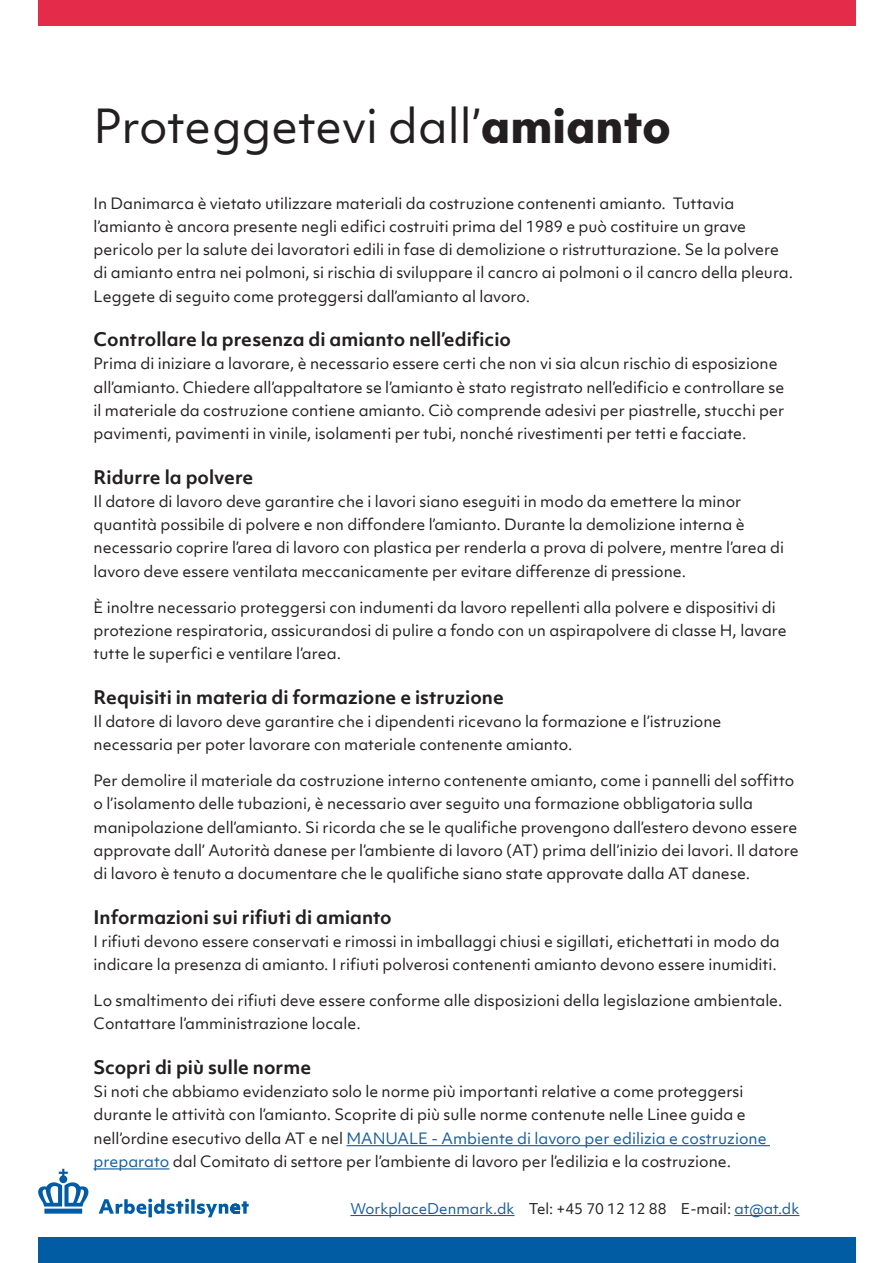
<style>
.page{position:relative;width:893px;height:1263px;background:#fff}
.page>*{position:absolute;margin:0;border:0;box-sizing:border-box;transform-origin:0 0}
.t1{font:45px "Objektiv Mk 1";color:#231f20}
.t2{font:700 18px "Objektiv Mk 1";color:#231f20}
.t3{font:15px/23.2px "Objektiv Mk 1";color:#231f20}
.t4{font:14.25px "Objektiv Mk 1";color:#175d9e}
.s1{font-weight:800}
.s2{color:#175d9e}
.s3{color:#231f20}
</style>
<div class="page">
<div style="left:38px;top:0;width:818px;height:26px;background:#e42b49"></div>
<div style="left:38px;top:1237px;width:818px;height:26px;background:#015ca3"></div>
<hr style="left:346px;top:1145px;width:424px;height:1px;background:#175d9e">
<hr style="left:350px;top:1215px;width:165px;height:1px;background:#175d9e">
<hr style="left:734px;top:1215px;width:65px;height:1px;background:#175d9e">
<hr style="left:94px;top:1168px;width:75px;height:1px;background:#175d9e">
<svg style="left:99px;top:1199px;width:150px;height:18px"></svg>
<svg style="left:38px;top:1169px;width:50px;height:44px"></svg>
<h1 class="t1" style="left:94px;top:95px;width:579px">Proteggetevi dall’<span class="s1">amianto</span></h1>
<p class="t3" style="left:94px;top:191px;width:701px">In Danimarca è vietato utilizzare materiali da costruzione contenenti amianto. Tuttavia l’amianto è ancora presente negli edifici costruiti prima del 1989 e può costituire un grave pericolo per la salute dei lavoratori edili in fase di demolizione o ristrutturazione. Se la polvere di amianto entra nei polmoni, si rischia di sviluppare il cancro ai polmoni o il cancro della pleura.<br>Leggete di seguito come proteggersi dall’amianto al lavoro.</p>
<h2 class="t2" style="left:94px;top:327px;width:419px">Controllare la presenza di amianto nell’edificio</h2>
<p class="t3" style="left:94px;top:352px;width:692px">Prima di iniziare a lavorare, è necessario essere certi che non vi sia alcun rischio di esposizione all’amianto. Chiedere all’appaltatore se l’amianto è stato registrato nell’edificio e controllare se il materiale da costruzione contiene amianto. Ciò comprende adesivi per piastrelle, stucchi per pavimenti, pavimenti in vinile, isolamenti per tubi, nonché rivestimenti per tetti e facciate.</p>
<h2 class="t2" style="left:94px;top:464px;width:161px">Ridurre la polvere</h2>
<p class="t3" style="left:94px;top:489px;width:692px">Il datore di lavoro deve garantire che i lavori siano eseguiti in modo da emettere la minor quantità possibile di polvere e non diffondere l’amianto. Durante la demolizione interna è necessario coprire l’area di lavoro con plastica per renderla a prova di polvere, mentre l’area di lavoro deve essere ventilata meccanicamente per evitare differenze di pressione.</p>
<p class="t3" style="left:94px;top:595px;width:695px">È inoltre necessario proteggersi con indumenti da lavoro repellenti alla polvere e dispositivi di protezione respiratoria, assicurandosi di pulire a fondo con un aspirapolvere di classe H, lavare tutte le superfici e ventilare l’area.</p>
<h2 class="t2" style="left:94px;top:684px;width:412px">Requisiti in materia di formazione e istruzione</h2>
<p class="t3" style="left:94px;top:709px;width:629px">Il datore di lavoro deve garantire che i dipendenti ricevano la formazione e l’istruzione necessaria per poter lavorare con materiale contenente amianto.</p>
<p class="t3" style="left:94px;top:769px;width:706px">Per demolire il materiale da costruzione interno contenente amianto, come i pannelli del soffitto o l’isolamento delle tubazioni, è necessario aver seguito una formazione obbligatoria sulla manipolazione dell’amianto. Si ricorda che se le qualifiche provengono dall’estero devono essere approvate dall’ Autorità danese per l’ambiente di lavoro (AT) prima dell’inizio dei lavori. Il datore di lavoro è tenuto a documentare che le qualifiche siano state approvate dalla AT danese.</p>
<h2 class="t2" style="left:94px;top:904px;width:300px">Informazioni sui rifiuti di amianto</h2>
<p class="t3" style="left:94px;top:929px;width:688px">I rifiuti devono essere conservati e rimossi in imballaggi chiusi e sigillati, etichettati in modo da indicare la presenza di amianto. I rifiuti polverosi contenenti amianto devono essere inumiditi.</p>
<p class="t3" style="left:94px;top:989px;width:690px">Lo smaltimento dei rifiuti deve essere conforme alle disposizioni della legislazione ambientale.<br>Contattare l’amministrazione locale.</p>
<h2 class="t2" style="left:94px;top:1054px;width:219px">Scopri di più sulle norme</h2>
<p class="t3" style="left:94px;top:1080px;width:674px">Si noti che abbiamo evidenziato solo le norme più importanti relative a come proteggersi durante le attività con l’amianto. Scoprite di più sulle norme contenute nelle Linee guida e nell’ordine esecutivo della AT e nel <span class="s2">MANUALE - Ambiente di lavoro per edilizia e costruzione preparato</span> dal Comitato di settore per l’ambiente di lavoro per l’edilizia e la costruzione.</p>
<p class="t4" style="left:350px;top:1198px;width:450px">WorkplaceDenmark.dk <span class="s3">Tel: +45 70 12 12 88 E-mail:</span> at@at.dk</p>
</div>
